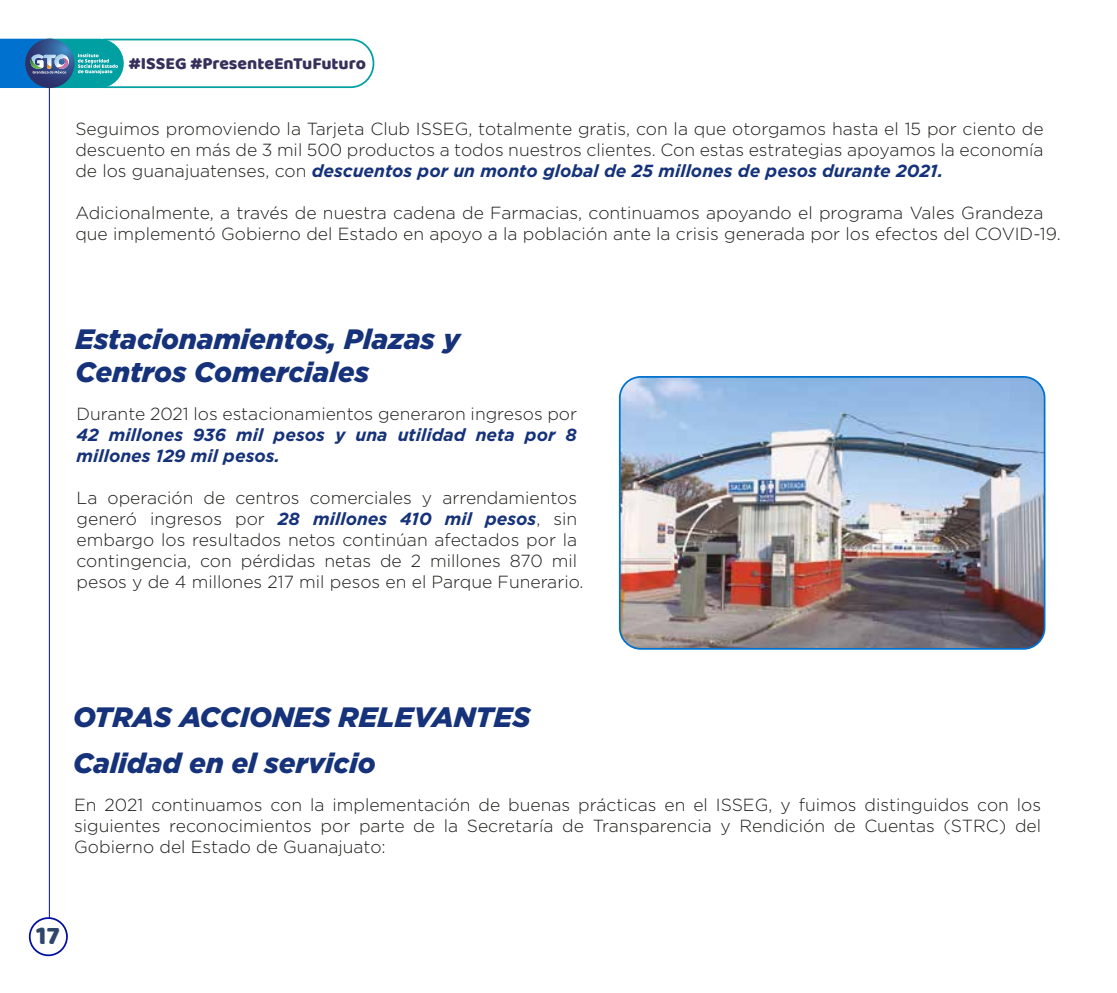
<style>
.page{position:relative;width:1117px;height:993px;background:#fff}
.page>*{position:absolute;margin:0;border:0;box-sizing:border-box;transform-origin:0 0}
.t1{font:italic 900 28px/33.6px "Gotham";color:#15327a}
.t2{font:26.25px "Baloo";color:#2f456a}
.t3{font:300 17.5px/21px "Gotham";color:#1d1d1b;text-align:justify}
.t4{font:italic 700 17.5px/21px "Gotham";color:#15327a}
.t5{font:17.5px "Baloo";color:#37305b}
.s1{font-weight:700;font-style:italic;color:#15327a}
</style>
<div class="page">
<hr style="left:49px;top:88px;width:1px;height:829px;background:#000f9f">
<div style="left:29px;top:916px;width:39px;height:39px;border:2px solid #000f9f;border-radius:50%"></div>
<svg style="left:0;top:38px;width:375px;height:51px"></svg>
<img style="left:621px;top:377px;width:423px;height:271px">
<div style="left:618px;top:376px;width:427px;height:273px;border:2px solid #0071ce;border-radius:21px"></div>
<p class="t5" style="left:128px;top:53px;width:239px">#ISSEG #PresenteEnTuFuturo</p>
<p class="t3" style="left:75px;top:118px;width:969px">Seguimos promoviendo la Tarjeta Club ISSEG, totalmente gratis, con la que otorgamos hasta el 15 por ciento de descuento en más de 3 mil 500 productos a todos nuestros clientes. Con estas estrategias apoyamos la economía de los guanajuatenses, con <span class="s1">descuentos por un monto global de 25 millones de pesos durante 2021.</span></p>
<p class="t3" style="left:75px;top:202px;width:986px">Adicionalmente, a través de nuestra cadena de Farmacias, continuamos apoyando el programa Vales Grandeza que implementó Gobierno del Estado en apoyo a la población ante la crisis generada por los efectos del COVID-19.</p>
<h1 class="t1" style="left:75px;top:321px;width:386px">Estacionamientos, Plazas y<br>Centros Comerciales</h1>
<p class="t3" style="left:77px;top:403px;width:502px">Durante 2021 los estacionamientos generaron ingresos por</p>
<p class="t4" style="left:77px;top:424px;width:502px">42 millones 936 mil pesos y una utilidad neta por 8 millones 129 mil pesos.</p>
<p class="t3" style="left:77px;top:487px;width:508px;text-align:left">La operación de centros comerciales y arrendamientos generó ingresos por <span class="s1">28 millones 410 mil pesos</span>, sin embargo los resultados netos continúan afectados por la contingencia, con pérdidas netas de 2 millones 870 mil pesos y de 4 millones 217 mil pesos en el Parque Funerario.</p>
<h1 class="t1" style="left:73px;top:700px;width:459px">OTRAS ACCIONES RELEVANTES</h1>
<h1 class="t1" style="left:73px;top:745px;width:304px">Calidad en el servicio</h1>
<p class="t3" style="left:74px;top:793px;width:968px">En 2021 continuamos con la implementación de buenas prácticas en el ISSEG, y fuimos distinguidos con los siguientes reconocimientos por parte de la Secretaría de Transparencia y Rendición de Cuentas (STRC) del Gobierno del Estado de Guanajuato:</p>
<h2 class="t2" style="left:36px;top:919px;width:25px">17</h2>
</div>
